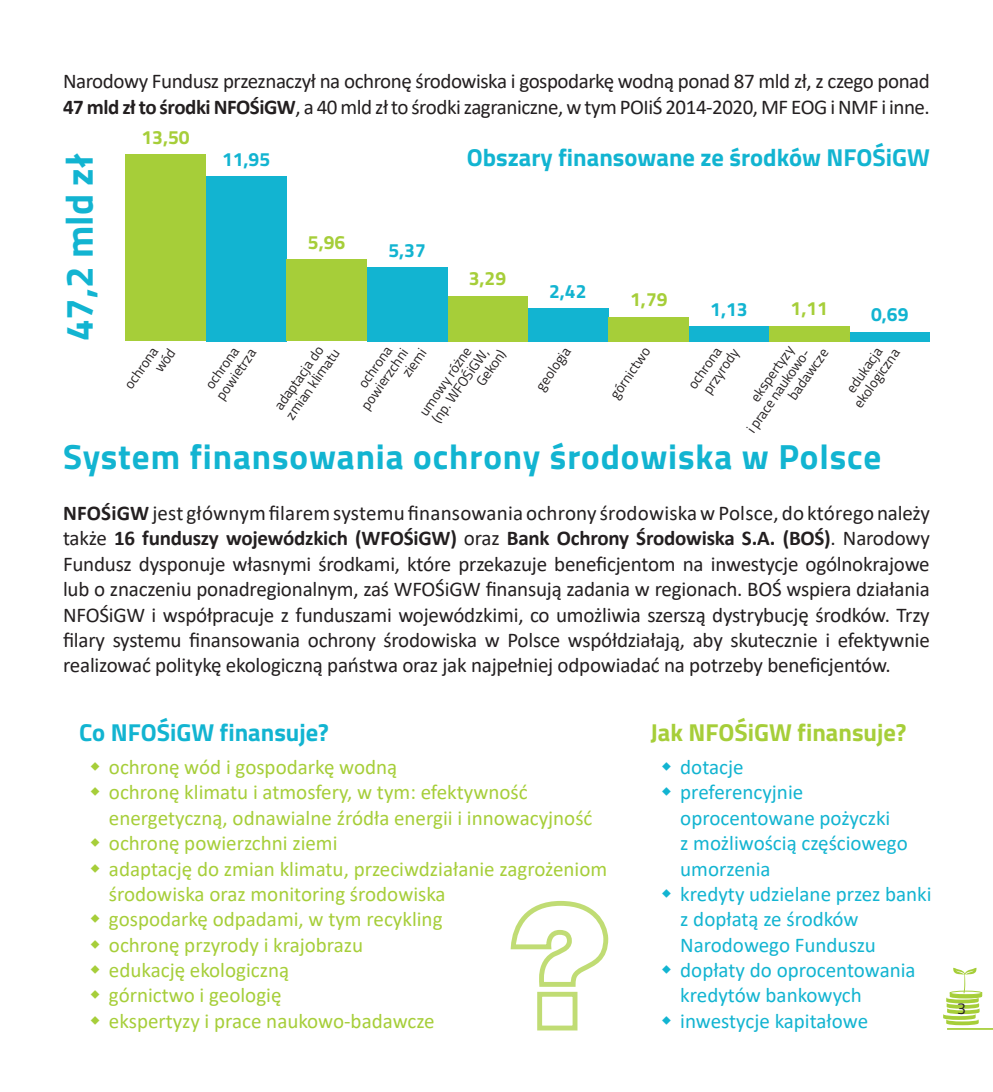
<style>
.page{position:relative;width:993px;height:1092px;background:#fff}
.page>*{position:absolute;margin:0;border:0;box-sizing:border-box;transform-origin:0 0}
.tekst_główny{font:700 38.5px "Titillium";color:#12b4d1}
.śródtytuł{font:700 35px "Titillium";letter-spacing:.025em;color:#12b4d1}
.tekst_główny-2{font:700 24.5px "Titillium";color:#12b4d1}
.tekst_główny-3{font:700 24.5px "Titillium";color:#a6ce39}
.tekst_główny-4{font:21px/25.4px "Calibri";letter-spacing:-.02em;color:#231f20}
.t1{font:21px/25.4px "Calibri";color:#a6ce39}
.t2{font:21px/25.4px "Calibri";color:#12b4d1}
.tekst_główny-5{font:700 19.25px "Titillium";color:#a6ce39}
.tekst_główny-6{font:700 19.25px "Titillium";color:#12b4d1}
.t3{font:15.75px "Titillium";color:#231f20}
.tekst_główny-7{font:14px "Titillium";color:#231f20}
.s1{font-weight:700}
</style>
<div class="page">
<hr style="left:946px;top:1027px;width:46px;height:2px;background:#a6ce39">
<svg style="left:943px;top:967px;width:39px;height:58px"></svg>
<div style="left:206px;top:176px;width:80px;height:165px;background:#12b4d1"></div>
<div style="left:688px;top:326px;width:80px;height:15px;background:#12b4d1"></div>
<div style="left:125px;top:154px;width:81px;height:187px;background:#a6ce39"></div>
<div style="left:447px;top:296px;width:80px;height:45px;background:#a6ce39"></div>
<div style="left:849px;top:332px;width:80px;height:9px;background:#12b4d1"></div>
<div style="left:528px;top:308px;width:80px;height:33px;background:#12b4d1"></div>
<div style="left:367px;top:267px;width:80px;height:74px;background:#12b4d1"></div>
<div style="left:608px;top:316px;width:80px;height:25px;background:#a6ce39"></div>
<div style="left:768px;top:326px;width:81px;height:15px;background:#a6ce39"></div>
<div style="left:286px;top:259px;width:81px;height:82px;background:#a6ce39"></div>
<svg style="left:510px;top:900px;width:99px;height:131px"></svg>
<p class="tekst_główny-4" style="left:63px;top:68px;width:868px">Narodowy Fundusz przeznaczył na ochronę środowiska i gospodarkę wodną ponad 87 mld zł, z czego ponad<br><span class="s1">47 mld zł to środki NFOŚiGW</span>, a 40 mld zł to środki zagraniczne, w tym POIiŚ 2014-2020, MF EOG i NMF i inne.</p>
<p class="tekst_główny" style="left:50px;top:341px;width:189px;rotate:-90deg">47,2 mld zł</p>
<p class="tekst_główny-5" style="left:141px;top:123px;width:50px">13,50</p>
<p class="tekst_główny-6" style="left:222px;top:144px;width:50px">11,95</p>
<p class="tekst_główny-5" style="left:308px;top:228px;width:39px">5,96</p>
<p class="tekst_główny-6" style="left:388px;top:235px;width:39px">5,37</p>
<p class="tekst_główny-2" style="left:466px;top:138px;width:464px">Obszary finansowane ze środków NFOŚiGW</p>
<p class="tekst_główny-5" style="left:468px;top:264px;width:39px">3,29</p>
<p class="tekst_główny-6" style="left:549px;top:276px;width:39px">2,42</p>
<p class="tekst_główny-5" style="left:630px;top:285px;width:39px">1,79</p>
<p class="tekst_główny-6" style="left:710px;top:294px;width:39px">1,13</p>
<p class="tekst_główny-5" style="left:790px;top:294px;width:39px">1,11</p>
<p class="tekst_główny-6" style="left:870px;top:300px;width:39px">0,69</p>
<p class="tekst_główny-7" style="left:353px;top:380px;width:49px;rotate:-55deg">ochrona</p>
<p class="tekst_główny-7" style="left:697px;top:386px;width:53px;rotate:-55deg">przyrody</p>
<p class="tekst_główny-7" style="left:745px;top:394px;width:66px;rotate:-55deg">ekspertyzy</p>
<p class="tekst_główny-7" style="left:211px;top:392px;width:60px;rotate:-55deg">powietrza</p>
<p class="tekst_główny-7" style="left:269px;top:402px;width:76px;rotate:-55deg">adaptacja do</p>
<p class="tekst_główny-7" style="left:119px;top:381px;width:49px;rotate:-55deg">ochrona</p>
<p class="tekst_główny-7" style="left:530px;top:383px;width:51px;rotate:-55deg">geologia</p>
<p class="tekst_główny-7" style="left:604px;top:391px;width:61px;rotate:-55deg">górnictwo</p>
<p class="tekst_główny-7" style="left:682px;top:381px;width:49px;rotate:-55deg">ochrona</p>
<p class="tekst_główny-7" style="left:782px;top:392px;width:60px;rotate:-55deg">badawcze</p>
<p class="tekst_główny-7" style="left:840px;top:385px;width:53px;rotate:-55deg">edukacja</p>
<p class="tekst_główny-7" style="left:200px;top:381px;width:49px;rotate:-55deg">ochrona</p>
<p class="tekst_główny-7" style="left:471px;top:378px;width:42px;rotate:-55deg">Gekon)</p>
<p class="tekst_główny-7" style="left:414px;top:408px;width:81px;rotate:-55deg">umowy różne</p>
<p class="tekst_główny-7" style="left:396px;top:369px;width:33px;rotate:-55deg">ziemi</p>
<p class="tekst_główny-7" style="left:356px;top:402px;width:72px;rotate:-55deg">powierzchni</p>
<p class="tekst_główny-7" style="left:848px;top:400px;width:70px;rotate:-55deg">ekologiczna</p>
<p class="tekst_główny-7" style="left:426px;top:415px;width:89px;rotate:-55deg">(np. WFOŚiGW,</p>
<p class="tekst_główny-7" style="left:280px;top:412px;width:84px;rotate:-55deg">zmian klimatu</p>
<p class="tekst_główny-7" style="left:741px;top:425px;width:102px;rotate:-55deg">i prace naukowo-</p>
<p class="śródtytuł" style="left:63px;top:430px;width:819px">System finansowania ochrony środowiska w Polsce</p>
<p class="tekst_główny-4" style="left:63px;top:500px;width:868px;text-align:justify"><span class="s1">NFOŚiGW</span> jest głównym filarem systemu finansowania ochrony środowiska w Polsce, do którego należy także <span class="s1">16 funduszy wojewódzkich (WFOŚiGW)</span> oraz <span class="s1">Bank Ochrony Środowiska S.A. (BOŚ)</span>. Narodowy Fundusz dysponuje własnymi środkami, które przekazuje beneficjentom na inwestycje ogólnokrajowe lub o znaczeniu ponadregionalnym, zaś WFOŚiGW finansują zadania w regionach. BOŚ wspiera działania NFOŚiGW i współpracuje z funduszami wojewódzkimi, co umożliwia szerszą dystrybucję środków. Trzy filary systemu finansowania ochrony środowiska w Polsce współdziałają, aby skutecznie i efektywnie realizować politykę ekologiczną państwa oraz jak najpełniej odpowiadać na potrzeby beneficjentów.</p>
<p class="tekst_główny-2" style="left:79px;top:714px;width:251px">Co NFOŚiGW finansuje?</p>
<p class="t1" style="left:109px;top:753px;width:290px">ochronę wód i gospodarkę wodną</p>
<p class="t1" style="left:109px;top:779px;width:485px">ochronę klimatu i atmosfery, w tym: efektywność energetyczną, odnawialne źródła energii i innowacyjność</p>
<p class="t1" style="left:109px;top:829px;width:230px">ochronę powierzchni ziemi</p>
<p class="t1" style="left:109px;top:855px;width:499px">adaptację do zmian klimatu, przeciwdziałanie zagrożeniom środowiska oraz monitoring środowiska</p>
<p class="t1" style="left:109px;top:906px;width:335px">gospodarkę odpadami, w tym recykling</p>
<p class="t1" style="left:109px;top:931px;width:255px">ochronę przyrody i krajobrazu</p>
<p class="t1" style="left:109px;top:956px;width:182px">edukację ekologiczną</p>
<p class="t1" style="left:109px;top:982px;width:174px">górnictwo i geologię</p>
<p class="t1" style="left:109px;top:1007px;width:327px">ekspertyzy i prace naukowo-badawcze</p>
<p class="tekst_główny-3" style="left:650px;top:714px;width:257px">Jak NFOŚiGW finansuje?</p>
<p class="t2" style="left:680px;top:753px;width:65px">dotacje</p>
<p class="t2" style="left:680px;top:779px;width:229px">preferencyjnie oprocentowane pożyczki<br>z możliwością częściowego umorzenia</p>
<p class="t2" style="left:680px;top:880px;width:253px">kredyty udzielane przez banki z dopłatą ze środków<br>Narodowego Funduszu</p>
<p class="t2" style="left:680px;top:956px;width:237px">dopłaty do oprocentowania kredytów bankowych</p>
<p class="t2" style="left:680px;top:1007px;width:189px">inwestycje kapitałowe</p>
<p class="t3" style="left:956px;top:997px;width:10px">3</p>
</div>
